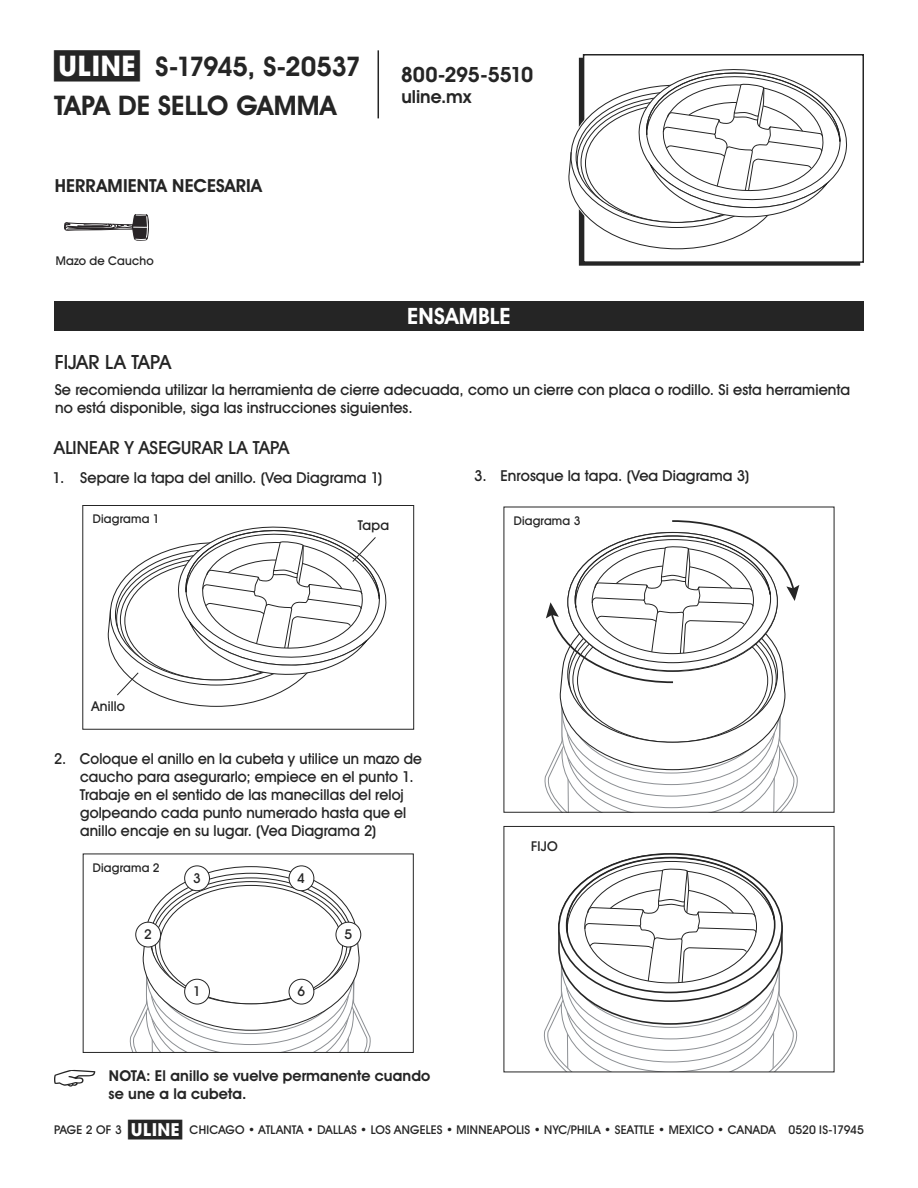
<style>
.page{position:relative;width:918px;height:1188px;background:#fff}
.page>*{position:absolute;margin:0;border:0;box-sizing:border-box;transform-origin:0 0}
.t1{font:700 28.5px "Uline Two Knine";color:#252525}
.t2{font:700 27px "Uline Two Knine";letter-spacing:.005em;color:#252525}
.t3{font:700 27px "Uline Two Knine";letter-spacing:-.035em;color:#252525}
.t4{font:700 22.5px "Uline Two Knine";letter-spacing:.01em;color:#fff}
.t5{font:700 21px "Uline Two Knine";letter-spacing:-.02em;color:#252525}
.t6{font:19.5px "Uline Two Knine";letter-spacing:-.005em;color:#252525}
.t7{font:700 18px "Uline Two Knine";letter-spacing:.005em;color:#252525}
.t8{font:18px "Uline Two Knine";letter-spacing:.01em;color:#252525}
.t9{font:15px/18px "Uline Two Knine";letter-spacing:.005em;color:#252525}
.t10{font:15px/18px "Uline Two Knine";letter-spacing:.005em;color:#252525;scale:.96 1}
.t11{font:700 15px/18px "Uline Two Knine";letter-spacing:.005em;color:#252525}
.t12{font:13.5px "Uline Two Knine";letter-spacing:.01em;color:#252525}
.t13{font:12px "Uline Two Knine";letter-spacing:.015em;color:#252525}
.t14{font:12px "Uline Two Knine";letter-spacing:-.005em;color:#252525}
.s1{font-size:18px}
</style>
<div class="page">
<hr style="left:378px;top:50px;width:1px;height:68px;background:#252525">
<div style="left:583px;top:54px;width:281px;height:209px;border:2px solid #252525"></div>
<div style="left:54px;top:301px;width:810px;height:30px;background:#252525"></div>
<svg style="left:54px;top:1070px;width:41px;height:17px"></svg>
<svg style="left:568px;top:65px;width:279px;height:185px"></svg>
<svg style="left:129px;top:877px;width:242px;height:174px"></svg>
<div style="left:83px;top:854px;width:331px;height:199px;border:1px solid #252525"></div>
<div style="left:185px;top:979px;width:24px;height:25px;background:#fff;border-radius:50%"></div>
<div style="left:184px;top:979px;width:26px;height:25px;border:1px solid #252525;border-radius:50%"></div>
<div style="left:136px;top:922px;width:25px;height:25px;background:#fff;border-radius:50%"></div>
<div style="left:135px;top:922px;width:26px;height:25px;border:1px solid #252525;border-radius:50%"></div>
<div style="left:185px;top:866px;width:24px;height:25px;background:#fff;border-radius:50%"></div>
<div style="left:184px;top:865px;width:26px;height:26px;border:1px solid #252525;border-radius:50%"></div>
<div style="left:289px;top:866px;width:25px;height:25px;background:#fff;border-radius:50%"></div>
<div style="left:289px;top:865px;width:25px;height:26px;border:1px solid #252525;border-radius:50%"></div>
<div style="left:336px;top:922px;width:25px;height:25px;background:#fff;border-radius:50%"></div>
<div style="left:336px;top:922px;width:25px;height:25px;border:1px solid #252525;border-radius:50%"></div>
<div style="left:289px;top:979px;width:25px;height:25px;background:#fff;border-radius:50%"></div>
<div style="left:289px;top:979px;width:25px;height:25px;border:1px solid #252525;border-radius:50%"></div>
<svg style="left:603px;top:857px;width:135px;height:11px"></svg>
<svg style="left:543px;top:868px;width:255px;height:202px"></svg>
<div style="left:504px;top:826px;width:330px;height:246px;border:1px solid #252525"></div>
<svg style="left:544px;top:520px;width:256px;height:291px"></svg>
<svg style="left:64px;top:214px;width:85px;height:26px"></svg>
<svg style="left:107px;top:526px;width:280px;height:181px"></svg>
<div style="left:82px;top:505px;width:332px;height:225px;border:1px solid #252525"></div>
<h1 class="t1" style="left:54px;top:49px;width:87px">π</h1>
<h2 class="t3" style="left:156px;top:50px;width:207px">S-17945, S-20537</h2>
<h2 class="t2" style="left:54px;top:89px;width:284px">TAPA DE SELLO GAMMA</h2>
<p class="t7" style="left:55px;top:174px;width:209px">HERRAMIENTA NECESARIA</p>
<p class="t13" style="left:56px;top:254px;width:99px">Mazo de Caucho</p>
<h3 class="t5" style="left:401px;top:62px;width:134px">800-295-5510</h3>
<p class="t7" style="left:401px;top:86px;width:71px">uline.mx</p>
<h3 class="t4" style="left:407px;top:302px;width:105px">ENSAMBLE</h3>
<h3 class="t6" style="left:55px;top:350px;width:118px">FIJAR LA TAPA</h3>
<p class="t9" style="left:55px;top:380px;width:797px">Se recomienda utilizar la herramienta de cierre adecuada, como un cierre con placa o rodillo. Si esta herramienta no está disponible, siga las instrucciones siguientes.</p>
<p class="t8" style="left:54px;top:437px;width:237px">ALINEAR Y ASEGURAR LA TAPA</p>
<p class="t9" style="left:53px;top:469px;width:331px">1. Separe la tapa del anillo. (Vea Diagrama 1)</p>
<p class="t9" style="left:474px;top:466px;width:277px">3. Enrosque la tapa. (Vea Diagrama 3)</p>
<p class="t13" style="left:93px;top:512px;width:68px">Diagrama 1</p>
<p class="t12" style="left:92px;top:697px;width:35px">Anillo</p>
<p class="t12" style="left:358px;top:517px;width:33px">Tapa</p>
<p class="t10" style="left:80px;top:749px;width:358px;text-indent:-26px">2. Coloque el anillo en la cubeta y utilice un mazo de caucho para asegurarlo; empiece en el punto 1.<br>Trabaje en el sentido de las manecillas del reloj golpeando cada punto numerado hasta que el anillo encaje en su lugar. (Vea Diagrama 2)</p>
<p class="t13" style="left:93px;top:860px;width:68px">Diagrama 2</p>
<p class="t12" style="left:144px;top:926px;width:9px">2</p>
<p class="t12" style="left:193px;top:870px;width:9px">3</p>
<p class="t12" style="left:297px;top:870px;width:9px">4</p>
<p class="t12" style="left:193px;top:983px;width:9px">1</p>
<p class="t12" style="left:298px;top:983px;width:9px">6</p>
<p class="t12" style="left:345px;top:926px;width:9px">5</p>
<p class="t11" style="left:109px;top:1066px;width:323px">NOTA: El anillo se vuelve permanente cuando se une a la cubeta.</p>
<p class="t13" style="left:514px;top:513px;width:68px">Diagrama 3</p>
<p class="t12" style="left:531px;top:838px;width:28px">FIJO</p>
<p class="t13" style="left:128px;top:1122px;width:649px"><span class="s1">π</span> CHICAGO • ATLANTA • DALLAS • LOS ANGELES • MINNEAPOLIS • NYC/PHILA • SEATTLE • MEXICO • CANADA</p>
<p class="t13" style="left:54px;top:1122px;width:69px">PAGE 2 OF 3</p>
<p class="t14" style="left:788px;top:1122px;width:77px">0520 IS-17945</p>
</div>
